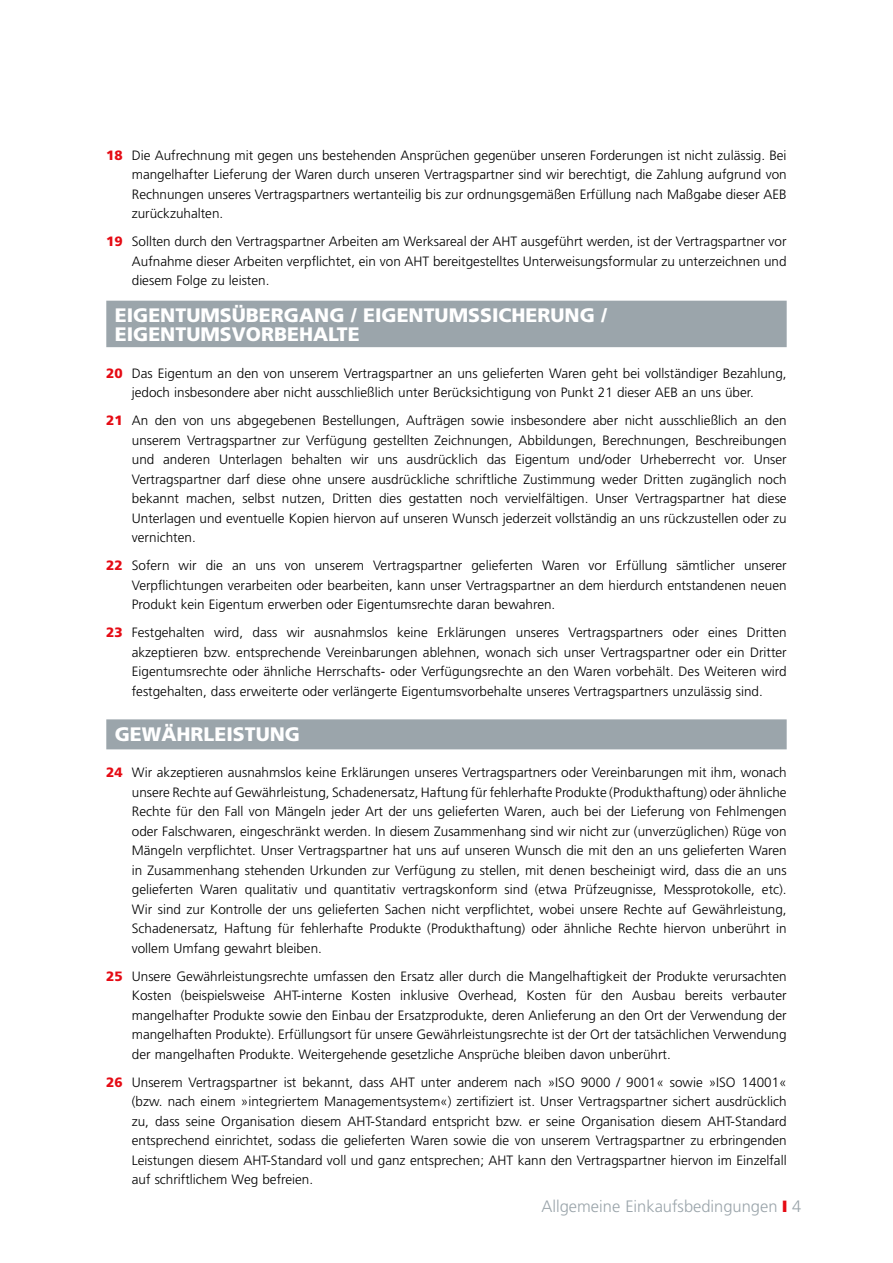
<style>
.page{position:relative;width:893px;height:1263px;background:#fff}
.page>*{position:absolute;margin:0;border:0;box-sizing:border-box;transform-origin:0 0}
.t1{font:900 19.5px/19.5px "Frutiger LT";color:#fff}
.t2{font:300 16.5px "Frutiger LT";color:#9ba5ab}
.t3{font:300 13.5px/19.5px "Frutiger LT";color:#000;text-align:justify}
.s1{font-weight:900;color:#e50b14}
.s2{color:#e50b14}
</style>
<div class="page">
<div style="left:106px;top:301px;width:681px;height:46px;background:#9ba5ab"></div>
<div style="left:106px;top:719px;width:681px;height:30px;background:#9ba5ab"></div>
<p class="t3" style="left:132px;top:145px;width:656px;text-indent:-26px"><span class="s1">18</span> Die Aufrechnung mit gegen uns bestehenden Ansprüchen gegenüber unseren Forderungen ist nicht zulässig. Bei mangelhafter Lieferung der Waren durch unseren Vertragspartner sind wir berechtigt, die Zahlung aufgrund von Rechnungen unseres Vertragspartners wertanteilig bis zur ordnungsgemäßen Erfüllung nach Maßgabe dieser AEB zurückzuhalten.</p>
<p class="t3" style="left:132px;top:232px;width:656px;text-indent:-26px"><span class="s1">19</span> Sollten durch den Vertragspartner Arbeiten am Werksareal der AHT ausgeführt werden, ist der Vertragspartner vor Aufnahme dieser Arbeiten verpflichtet, ein von AHT bereitgestelltes Unterweisungsformular zu unterzeichnen und diesem Folge zu leisten.</p>
<h1 class="t1" style="left:115px;top:305px;width:494px">EIGENTUMSÜBERGANG / EIGENTUMSSICHERUNG /<br>EIGENTUMSVORBEHALTE</h1>
<p class="t3" style="left:106px;top:363px;width:682px;text-align:center"><span class="s1">20</span> Das Eigentum an den von unserem Vertragspartner an uns gelieferten Waren geht bei vollständiger Bezahlung, jedoch insbesondere aber nicht ausschließlich unter Berücksichtigung von Punkt 21 dieser AEB an uns über.</p>
<p class="t3" style="left:132px;top:411px;width:656px;text-indent:-26px"><span class="s1">21</span> An den von uns abgegebenen Bestellungen, Aufträgen sowie insbesondere aber nicht ausschließlich an den unserem Vertragspartner zur Verfügung gestellten Zeichnungen, Abbildungen, Berechnungen, Beschreibungen und anderen Unterlagen behalten wir uns ausdrücklich das Eigentum und/oder Urheberrecht vor. Unser Vertragspartner darf diese ohne unsere ausdrückliche schriftliche Zustimmung weder Dritten zugänglich noch bekannt machen, selbst nutzen, Dritten dies gestatten noch vervielfältigen. Unser Vertragspartner hat diese Unterlagen und eventuelle Kopien hiervon auf unseren Wunsch jederzeit vollständig an uns rückzustellen oder zu vernichten.</p>
<p class="t3" style="left:132px;top:556px;width:656px;text-indent:-26px"><span class="s1">22</span> Sofern wir die an uns von unserem Vertragspartner gelieferten Waren vor Erfüllung sämtlicher unserer Verpflichtungen verarbeiten oder bearbeiten, kann unser Vertragspartner an dem hierdurch entstandenen neuen Produkt kein Eigentum erwerben oder Eigentumsrechte daran bewahren.</p>
<p class="t3" style="left:132px;top:623px;width:656px;text-indent:-26px"><span class="s1">23</span> Festgehalten wird, dass wir ausnahmslos keine Erklärungen unseres Vertragspartners oder eines Dritten akzeptieren bzw. entsprechende Vereinbarungen ablehnen, wonach sich unser Vertragspartner oder ein Dritter Eigentumsrechte oder ähnliche Herrschafts- oder Verfügungsrechte an den Waren vorbehält. Des Weiteren wird festgehalten, dass erweiterte oder verlängerte Eigentumsvorbehalte unseres Vertragspartners unzulässig sind.</p>
<h1 class="t1" style="left:115px;top:724px;width:187px">GEWÄHRLEISTUNG</h1>
<p class="t3" style="left:132px;top:763px;width:656px;text-indent:-26px"><span class="s1">24</span> Wir akzeptieren ausnahmslos keine Erklärungen unseres Vertragspartners oder Vereinbarungen mit ihm, wonach unsere Rechte auf Gewährleistung, Schadenersatz, Haftung für fehlerhafte Produkte (Produkthaftung) oder ähnliche Rechte für den Fall von Mängeln jeder Art der uns gelieferten Waren, auch bei der Lieferung von Fehlmengen oder Falschwaren, eingeschränkt werden. In diesem Zusammenhang sind wir nicht zur (unverzüglichen) Rüge von Mängeln verpflichtet. Unser Vertragspartner hat uns auf unseren Wunsch die mit den an uns gelieferten Waren in Zusammenhang stehenden Urkunden zur Verfügung zu stellen, mit denen bescheinigt wird, dass die an uns gelieferten Waren qualitativ und quantitativ vertragskonform sind (etwa Prüfzeugnisse, Messprotokolle, etc).<br>Wir sind zur Kontrolle der uns gelieferten Sachen nicht verpflichtet, wobei unsere Rechte auf Gewährleistung, Schadenersatz, Haftung für fehlerhafte Produkte (Produkthaftung) oder ähnliche Rechte hiervon unberührt in vollem Umfang gewahrt bleiben.</p>
<p class="t3" style="left:132px;top:966px;width:656px;text-indent:-26px"><span class="s1">25</span> Unsere Gewährleistungsrechte umfassen den Ersatz aller durch die Mangelhaftigkeit der Produkte verursachten Kosten (beispielsweise AHT-interne Kosten inklusive Overhead, Kosten für den Ausbau bereits verbauter mangelhafter Produkte sowie den Einbau der Ersatzprodukte, deren Anlieferung an den Ort der Verwendung der mangelhaften Produkte). Erfüllungsort für unsere Gewährleistungsrechte ist der Ort der tatsächlichen Verwendung der mangelhaften Produkte. Weitergehende gesetzliche Ansprüche bleiben davon unberührt.</p>
<p class="t3" style="left:132px;top:1072px;width:656px;text-indent:-26px"><span class="s1">26</span> Unserem Vertragspartner ist bekannt, dass AHT unter anderem nach »ISO 9000 / 9001« sowie »ISO 14001« (bzw. nach einem »integriertem Managementsystem«) zertifiziert ist. Unser Vertragspartner sichert ausdrücklich zu, dass seine Organisation diesem AHT-Standard entspricht bzw. er seine Organisation diesem AHT-Standard entsprechend einrichtet, sodass die gelieferten Waren sowie die von unserem Vertragspartner zu erbringenden Leistungen diesem AHT-Standard voll und ganz entsprechen; AHT kann den Vertragspartner hiervon im Einzelfall auf schriftlichem Weg befreien.</p>
<p class="t2" style="left:541px;top:1197px;width:261px">Allgemeine Einkaufsbedingungen <span class="s2">❙</span> 4</p>
</div>
